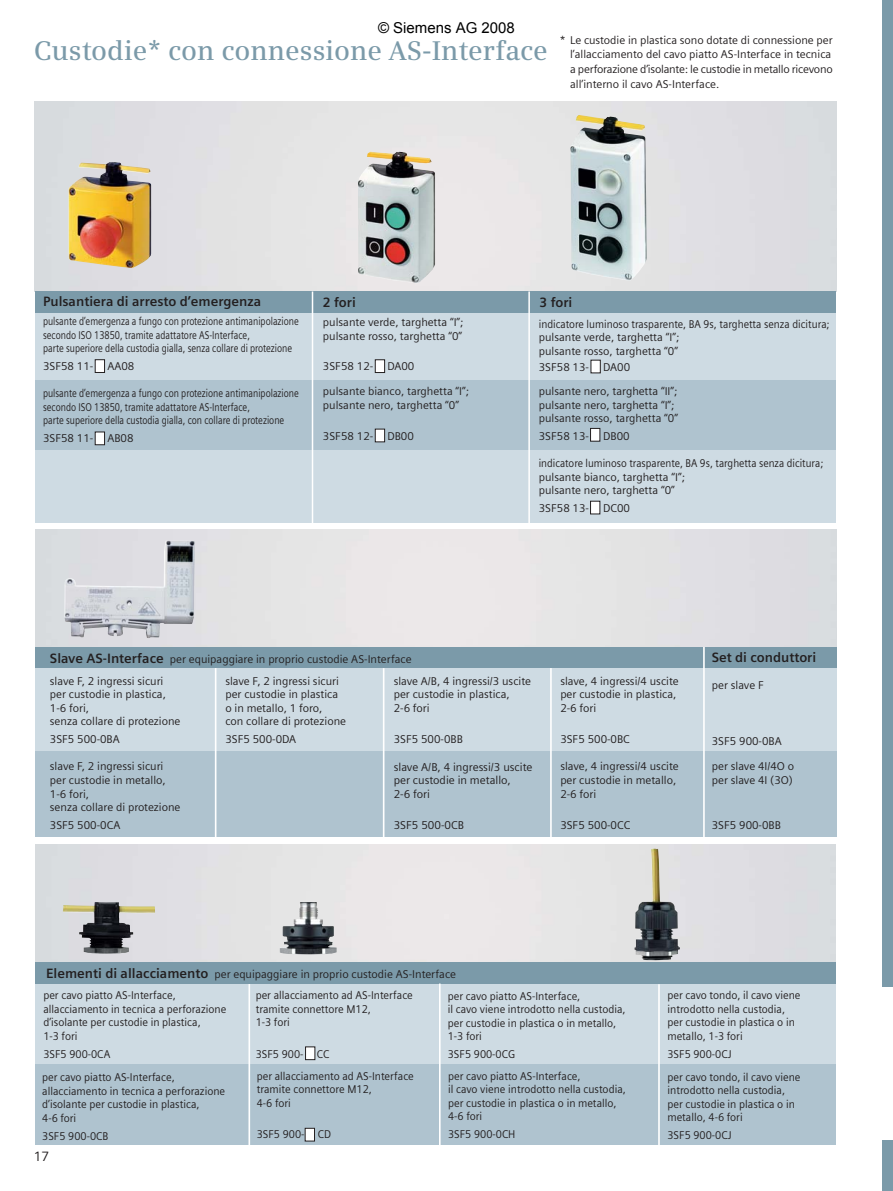
<style>
.page{position:relative;width:893px;height:1191px;background:#fff}
.page>*{position:absolute;margin:0;border:0;box-sizing:border-box;transform-origin:0 0}
.t1{font:600 27px "Siemens Serif";color:#7b9aa9}
.t2{font:15px "Arial";color:#000}
.t3{font:700 13.5px "Siemens Sans";color:#231f20}
.t4{font:13.5px "Siemens Sans";color:#231f20}
.t5{font:11.4px/13.5px "Siemens Sans";color:#231f20}
.t6{font:11.25px/13.5px "Siemens Sans";color:#231f20}
.t7{font:11.25px/13.5px "Siemens Sans";color:#231f20;scale:.95 1}
.t8{font:11.25px/13.5px "Siemens Sans";color:#231f20;scale:.8 1}
.t9{font:11.25px/13.5px "Siemens Sans";color:#231f20;scale:.92 1}
.t10{font:11.25px/13.5px "Siemens Sans";color:#231f20;scale:.9 1}
.s1{font-weight:700;font-size:13.5px}
</style>
<div class="page">
<img style="left:35px;top:844px;width:800px;height:118px">
<div style="left:35px;top:647px;width:802px;height:190px;background:#cedbe3"></div>
<div style="left:35px;top:752px;width:802px;height:85px;background:#afc3cf"></div>
<div style="left:35px;top:647px;width:802px;height:21px;background:#7b9aa9"></div>
<div style="left:35px;top:291px;width:801px;height:232px;background:#cedbe3"></div>
<div style="left:35px;top:291px;width:801px;height:21px;background:#7b9aa9"></div>
<div style="left:35px;top:380px;width:801px;height:69px;background:#afc3cf"></div>
<hr style="left:215px;top:668px;width:1px;height:169px;background:#fff">
<hr style="left:383px;top:668px;width:1px;height:169px;background:#fff">
<hr style="left:550px;top:668px;width:2px;height:169px;background:#fff">
<hr style="left:703px;top:647px;width:2px;height:190px;background:#fff">
<div style="left:591px;top:360px;width:9px;height:13px;background:#fff"></div>
<div style="left:591px;top:360px;width:10px;height:13px;border:1px solid #231f20"></div>
<div style="left:590px;top:428px;width:10px;height:13px;background:#fff"></div>
<div style="left:590px;top:428px;width:10px;height:13px;border:1px solid #231f20"></div>
<div style="left:590px;top:501px;width:10px;height:13px;background:#fff"></div>
<div style="left:590px;top:501px;width:10px;height:13px;border:1px solid #231f20"></div>
<div style="left:95px;top:360px;width:10px;height:12px;background:#fff"></div>
<div style="left:95px;top:359px;width:10px;height:14px;border:1px solid #231f20"></div>
<div style="left:95px;top:432px;width:10px;height:13px;background:#fff"></div>
<div style="left:95px;top:432px;width:10px;height:13px;border:1px solid #231f20"></div>
<hr style="left:312px;top:291px;width:1px;height:232px;background:#fff">
<hr style="left:528px;top:291px;width:2px;height:232px;background:#fff">
<img style="left:280px;top:902px;width:57px;height:52px">
<img style="left:64px;top:540px;width:131px;height:98px">
<img style="left:570px;top:115px;width:77px;height:166px">
<img style="left:68px;top:162px;width:83px;height:106px">
<div style="left:882px;top:0;width:11px;height:1191px;background:#7b9aa9"></div>
<div style="left:882px;top:987px;width:11px;height:153px;background:#fff"></div>
<div style="left:375px;top:360px;width:10px;height:12px;background:#fff"></div>
<div style="left:375px;top:359px;width:10px;height:14px;border:1px solid #231f20"></div>
<div style="left:375px;top:429px;width:10px;height:13px;background:#fff"></div>
<div style="left:375px;top:429px;width:10px;height:13px;border:1px solid #231f20"></div>
<div style="left:35px;top:962px;width:801px;height:182px;background:#cedbe3"></div>
<div style="left:35px;top:962px;width:801px;height:22px;background:#7b9aa9"></div>
<div style="left:35px;top:1064px;width:801px;height:80px;background:#afc3cf"></div>
<hr style="left:248px;top:984px;width:2px;height:165px;background:#fff">
<hr style="left:439px;top:983px;width:2px;height:166px;background:#fff">
<hr style="left:658px;top:984px;width:2px;height:166px;background:#fff">
<img style="left:358px;top:151px;width:77px;height:132px">
<div style="left:306px;top:1046px;width:9px;height:13px;background:#fff"></div>
<div style="left:305px;top:1046px;width:10px;height:14px;border:1px solid #231f20"></div>
<div style="left:305px;top:1128px;width:9px;height:13px;background:#fff"></div>
<div style="left:305px;top:1128px;width:10px;height:13px;border:1px solid #231f20"></div>
<h2 class="t2" style="left:378px;top:18px;width:138px">© Siemens AG 2008</h2>
<h1 class="t1" style="left:34px;top:40px;width:516px">Custodie* con connessione AS-Interface</h1>
<p class="t6" style="left:570px;top:33px;width:264px;line-height:14.9px;text-indent:-10px">* Le custodie in plastica sono dotate di connessione per l’allacciamento del cavo piatto AS-Interface in tecnica a perforazione d’isolante: le custodie in metallo ricevono all’interno il cavo AS-Interface.</p>
<p class="t3" style="left:43px;top:296px;width:220px">Pulsantiera di arresto d’emergenza</p>
<p class="t3" style="left:540px;top:297px;width:34px">3 fori</p>
<p class="t3" style="left:323px;top:297px;width:34px">2 fori</p>
<p class="t8" style="left:43px;top:315px;width:321px">pulsante d’emergenza a fungo con protezione antimanipolazione secondo ISO 13850, tramite adattatore AS-Interface,<br>parte superiore della custodia gialla, senza collare di protezione</p>
<p class="t6" style="left:43px;top:360px;width:52px">3SF58 11-</p>
<p class="t6" style="left:107px;top:360px;width:28px">AA08</p>
<p class="t8" style="left:43px;top:387px;width:321px">pulsante d’emergenza a fungo con protezione antimanipolazione secondo ISO 13850, tramite adattatore AS-Interface,<br>parte superiore della custodia gialla, con collare di protezione</p>
<p class="t6" style="left:43px;top:432px;width:52px">3SF58 11-</p>
<p class="t6" style="left:107px;top:432px;width:28px">AB08</p>
<p class="t6" style="left:323px;top:317px;width:142px">pulsante verde, targhetta “I”; pulsante rosso, targhetta “0”</p>
<p class="t6" style="left:323px;top:360px;width:52px">3SF58 12-</p>
<p class="t6" style="left:387px;top:360px;width:29px">DA00</p>
<p class="t6" style="left:323px;top:386px;width:148px">pulsante bianco, targhetta “I”; pulsante nero, targhetta “0”</p>
<p class="t6" style="left:323px;top:431px;width:52px">3SF58 12-</p>
<p class="t6" style="left:387px;top:431px;width:28px">DB00</p>
<p class="t9" style="left:539px;top:318px;width:318px">indicatore luminoso trasparente, BA 9s, targhetta senza dicitura; pulsante verde, targhetta “I”;<br>pulsante rosso, targhetta “0”</p>
<p class="t6" style="left:539px;top:362px;width:52px">3SF58 13-</p>
<p class="t6" style="left:539px;top:356px;width:140px;line-height:24px;text-indent:64px">DA00<br>pulsante nero, targhetta “II”;</p>
<p class="t6" style="left:539px;top:399px;width:141px">pulsante nero, targhetta “I”; pulsante rosso, targhetta “0”</p>
<p class="t6" style="left:539px;top:431px;width:52px">3SF58 13-</p>
<p class="t6" style="left:603px;top:431px;width:28px">DB00</p>
<p class="t10" style="left:539px;top:458px;width:318px">indicatore luminoso trasparente, BA 9s, targhetta senza dicitura; pulsante bianco, targhetta “I”;<br>pulsante nero, targhetta “0”</p>
<p class="t6" style="left:539px;top:503px;width:52px">3SF58 13-</p>
<p class="t6" style="left:603px;top:503px;width:28px">DC00</p>
<p class="t6" style="left:50px;top:653px;width:363px"><span class="s1">Slave AS-Interface</span> per equipaggiare in proprio custodie AS-Interface</p>
<p class="t6" style="left:50px;top:675px;width:132px">slave F, 2 ingressi sicuri per custodie in plastica,<br>1-6 fori,<br>senza collare di protezione</p>
<p class="t6" style="left:50px;top:734px;width:71px">3SF5 500-0BA</p>
<p class="t6" style="left:50px;top:761px;width:132px">slave F, 2 ingressi sicuri per custodie in metallo,<br>1-6 fori,<br>senza collare di protezione</p>
<p class="t6" style="left:50px;top:819px;width:72px">3SF5 500-0CA</p>
<p class="t6" style="left:225px;top:675px;width:122px">slave F, 2 ingressi sicuri per custodie in plastica o in metallo, 1 foro,<br>con collare di protezione</p>
<p class="t6" style="left:225px;top:734px;width:72px">3SF5 500-0DA</p>
<p class="t6" style="left:394px;top:675px;width:139px">slave A/B, 4 ingressi/3 uscite per custodie in plastica,<br>2-6 fori</p>
<p class="t6" style="left:394px;top:734px;width:71px">3SF5 500-0BB</p>
<p class="t5" style="left:394px;top:761px;width:140px">slave A/B, 4 ingressi/3 uscite per custodie in metallo,<br>2-6 fori</p>
<p class="t5" style="left:394px;top:819px;width:72px">3SF5 500-0CB</p>
<p class="t6" style="left:560px;top:675px;width:120px">slave, 4 ingressi/4 uscite per custodie in plastica,<br>2-6 fori</p>
<p class="t6" style="left:560px;top:734px;width:71px">3SF5 500-0BC</p>
<p class="t6" style="left:560px;top:761px;width:120px">slave, 4 ingressi/4 uscite per custodie in metallo,<br>2-6 fori</p>
<p class="t6" style="left:560px;top:819px;width:71px">3SF5 500-0CC</p>
<p class="t3" style="left:712px;top:652px;width:106px">Set di conduttori</p>
<p class="t6" style="left:712px;top:679px;width:53px">per slave F</p>
<p class="t6" style="left:712px;top:735px;width:71px">3SF5 900-0BA</p>
<p class="t6" style="left:712px;top:761px;width:84px">per slave 4I/4O o per slave 4I (3O)</p>
<p class="t6" style="left:712px;top:819px;width:71px">3SF5 900-0BB</p>
<p class="t6" style="left:46px;top:968px;width:412px"><span class="s1">Elementi di allacciamento</span> per equipaggiare in proprio custodie AS-Interface</p>
<p class="t7" style="left:43px;top:989px;width:194px">per cavo piatto AS-Interface, allacciamento in tecnica a perforazione d’isolante per custodie in plastica,<br>1-3 fori</p>
<p class="t7" style="left:42px;top:1043px;width:141px;line-height:23.4px">3SF5 900-0CA<br>per cavo piatto AS-Interface,</p>
<p class="t7" style="left:42px;top:1085px;width:194px">allacciamento in tecnica a perforazione d’isolante per custodie in plastica,<br>4-6 fori</p>
<p class="t7" style="left:42px;top:1130px;width:71px">3SF5 900-0CB</p>
<p class="t4" style="left:34px;top:1151px;width:17px">17</p>
<p class="t7" style="left:256px;top:989px;width:167px">per allacciamento ad AS-Interface tramite connettore M12,<br>1-3 fori</p>
<p class="t7" style="left:256px;top:1044px;width:168px;line-height:21.9px">3SF5 900- CC<br>per allacciamento ad AS-Interface</p>
<p class="t7" style="left:257px;top:1083px;width:123px">tramite connettore M12,<br>4-6 fori</p>
<p class="t7" style="left:257px;top:1128px;width:80px">3SF5 900- CD</p>
<p class="t7" style="left:448px;top:990px;width:189px">per cavo piatto AS-Interface,<br>il cavo viene introdotto nella custodia, per custodie in plastica o in metallo,<br>1-3 fori</p>
<p class="t7" style="left:448px;top:1044px;width:141px;line-height:21.6px">3SF5 900-0CG<br>per cavo piatto AS-Interface,</p>
<p class="t7" style="left:448px;top:1083px;width:189px">il cavo viene introdotto nella custodia, per custodie in plastica o in metallo,<br>4-6 fori</p>
<p class="t7" style="left:448px;top:1128px;width:72px">3SF5 900-0CH</p>
<p class="t7" style="left:667px;top:989px;width:142px">per cavo tondo, il cavo viene introdotto nella custodia, per custodie in plastica o in metallo, 1-3 fori</p>
<p class="t7" style="left:667px;top:1043px;width:142px;line-height:23px">3SF5 900-0CJ<br>per cavo tondo, il cavo viene</p>
<p class="t7" style="left:667px;top:1084px;width:136px">introdotto nella custodia, per custodie in plastica o in metallo, 4-6 fori</p>
<p class="t7" style="left:667px;top:1129px;width:69px">3SF5 900-0CJ</p>
</div>
